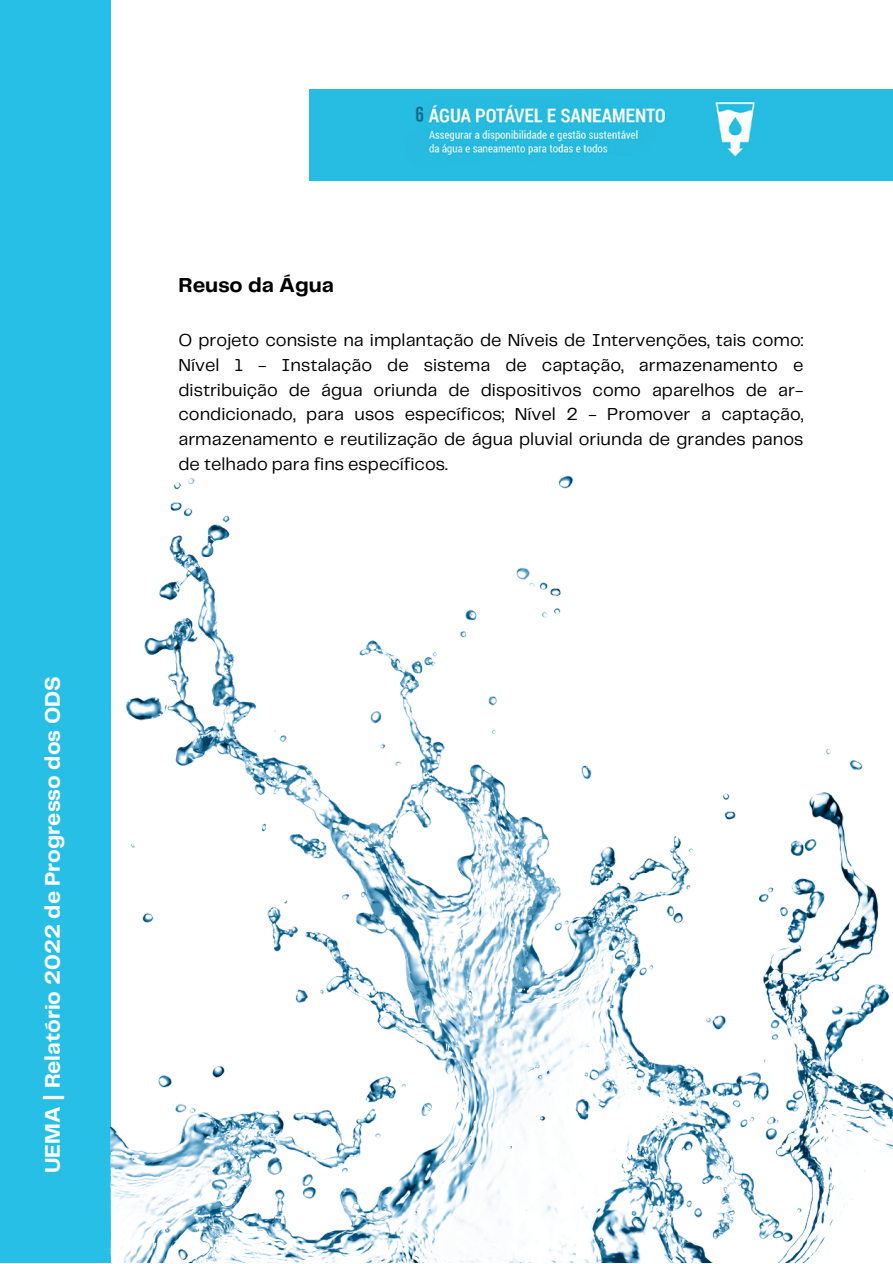
<style>
.page{position:relative;width:893px;height:1264px;background:#fff}
.page>*{position:absolute;margin:0;border:0;box-sizing:border-box;transform-origin:0 0}
.t1{font:700 21.9px "Telegraf";color:#fff}
.t2{font:700 21px "Telegraf";color:#000}
.t3{font:18px/24.8px "Telegraf";color:#000;text-align:justify}
</style>
<div class="page">
<div style="left:0;top:0;width:110px;height:1262px;background:#27bfe6"></div>
<img style="left:310px;top:89px;width:582px;height:91px">
<img style="left:110px;top:475px;width:782px;height:787px">
<p class="t1" style="left:43px;top:1173px;width:498px;rotate:-90deg">UEMA | Relatório 2022 de Progresso dos ODS</p>
<p class="t2" style="left:178px;top:276px;width:157px">Reuso da Água</p>
<p class="t3" style="left:178px;top:329px;width:626px">O projeto consiste na implantação de Níveis de Intervenções, tais como:<br>Nível 1 - Instalação de sistema de captação, armazenamento e distribuição de água oriunda de dispositivos como aparelhos de ar&shy;condicionado, para usos específicos; Nível 2 - Promover a captação, armazenamento e reutilização de água pluvial oriunda de grandes panos de telhado para fins específicos.</p>
</div>
